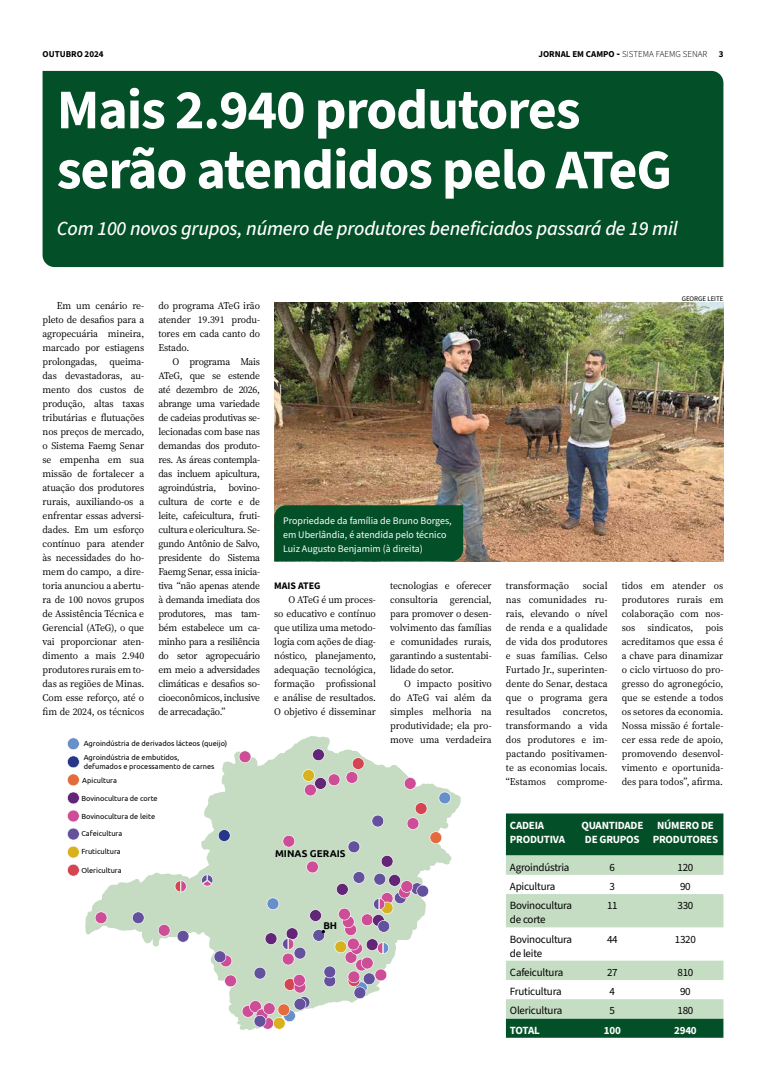
<style>
.page{position:relative;width:766px;height:1078px;background:#fff}
.page>*{position:absolute;margin:0;border:0;box-sizing:border-box;transform-origin:0 0}
.t1{font:700 56px/60px "Source Sans 3";letter-spacing:-.02em;color:#fff}
.t2{font:italic 500 20px "Source Sans 3";letter-spacing:-.01em;color:#fff}
.t3{font:11px/14px "Source Sans 3";letter-spacing:-.02em;color:#000}
.t4{font:700 11px/14px "Source Sans 3";letter-spacing:-.02em;color:#fff;text-align:center}
.t5{font:10px/14px "Source Serif 436 pt";letter-spacing:-.01em;color:#000;text-align:justify}
.t6{font:10px/14px "Source Sans 3";color:#fff}
.t7{font:700 10px "Source Sans 3";color:#000}
.t8{font:700 9.9px "Ubuntu";color:#000}
.t9{font:300 9px "Source Sans 3";color:#000}
.t10{font:700 9px "Source Sans 3";color:#000}
.t11{font:7.4px/8.9px "Ubuntu";color:#000}
.t12{font:7px "Source Sans Pro";letter-spacing:-.01em;color:#000}
.s1{font-weight:700}
.s2{font-family:"Ubuntu";font-weight:700}
</style>
<div class="page">
<div style="left:43px;top:71px;width:680px;height:196px;background:#034f28"></div>
<img style="left:274px;top:302px;width:449px;height:259px">
<div style="left:274px;top:505px;width:189px;height:56px;background:#034f28"></div>
<svg style="left:85px;top:736px;width:375px;height:211px"></svg>
<svg style="left:95px;top:911px;width:12px;height:12px"></svg>
<svg style="left:158px;top:923px;width:12px;height:13px"></svg>
<svg style="left:177px;top:929px;width:12px;height:13px"></svg>
<svg style="left:132px;top:911px;width:12px;height:12px"></svg>
<svg style="left:175px;top:880px;width:11px;height:12px"></svg>
<svg style="left:67px;top:737px;width:13px;height:12px"></svg>
<svg style="left:67px;top:755px;width:13px;height:121px"></svg>
<svg style="left:201px;top:748px;width:250px;height:281px"></svg>
<svg style="left:506px;top:813px;width:217px;height:224px;fill:#034f28"></svg>
<div style="left:506px;top:855px;width:217px;height:19px;background:#c5ddc3"></div>
<svg style="left:506px;top:893px;width:217px;height:125px"></svg>
<p class="t10" style="left:43px;top:48px;width:63px">OUTUBRO 2024</p>
<p class="t9" style="left:538px;top:49px;width:170px"><span class="s1">JORNAL EM CAMPO</span> <span class="s2">-</span> SISTEMA FAEMG SENAR</p>
<p class="t10" style="left:718px;top:48px;width:6px">3</p>
<h1 class="t1" style="left:57px;top:79px;width:616px">Mais 2.940 produtores serão atendidos pelo ATeG</h1>
<h2 class="t2" style="left:57px;top:216px;width:622px">Com 100 novos grupos, número de produtores beneficiados passará de 19 mil</h2>
<p class="t5" style="left:43px;top:298px;width:103px;text-indent:14px">Em um cenário re&shy;pleto de desafios para a agropecuária mineira, marcado por estiagens prolongadas, queima&shy;das devastadoras, au&shy;mento dos custos de produção, altas taxas tributárias e flutuações nos preços de mercado, o Sistema Faemg Senar se empenha em sua missão de fortalecer a atuação dos produtores rurais, auxiliando-os a enfrentar essas adversi&shy;dades. Em um esforço contínuo para atender às necessidades do ho&shy;mem do campo, a dire&shy;toria anunciou a abertu&shy;ra de 100 novos grupos de Assistência Técnica e Gerencial (ATeG), o que vai proporcionar aten&shy;dimento a mais 2.940 produtores rurais em to&shy;das as regiões de Minas.<br>Com esse reforço, até o fim de 2024, os técnicos</p>
<p class="t5" style="left:158px;top:298px;width:103px">do programa ATeG irão atender 19.391 produ&shy;tores em cada canto do Estado.</p>
<p class="t5" style="left:158px;top:354px;width:103px;text-indent:14px">O programa Mais ATeG, que se estende até dezembro de 2026, abrange uma variedade de cadeias produtivas se&shy;lecionadas com base nas demandas dos produto&shy;res. As áreas contempla&shy;das incluem apicultura, agroindústria, bovino&shy;cultura de corte e de leite, cafeicultura, fruti&shy;cultura e olericultura. Se&shy;gundo Antônio de Salvo, presidente do Sistema Faemg Senar, essa inicia&shy;tiva “não apenas atende à demanda imediata dos produtores, mas tam&shy;bém estabelece um ca&shy;minho para a resiliência do setor agropecuário em meio a adversidades climáticas e desafios so&shy;cioeconômicos, inclusive de arrecadação.”</p>
<p class="t11" style="left:84px;top:738px;width:145px">Agroindústria de derivados lácteos (queijo)</p>
<p class="t11" style="left:82px;top:775px;width:36px">Apicultura</p>
<p class="t11" style="left:81px;top:793px;width:78px">Bovinocultura de corte</p>
<p class="t11" style="left:81px;top:811px;width:75px">Bovinocultura de leite</p>
<p class="t11" style="left:81px;top:829px;width:42px">Cafeicultura</p>
<p class="t11" style="left:81px;top:846px;width:41px">Fruticultura</p>
<p class="t11" style="left:81px;top:865px;width:42px">Olericultura</p>
<p class="t11" style="left:84px;top:753px;width:132px">Agroindústria de embutidos, defumados e processamento de carnes</p>
<p class="t12" style="left:681px;top:294px;width:43px">GEORGE LEITE</p>
<p class="t6" style="left:283px;top:513px;width:170px">Propriedade da família de Bruno Borges, em Uberlândia, é atendida pelo técnico<br>Luiz Augusto Benjamim (à direita)</p>
<p class="t7" style="left:274px;top:579px;width:48px">MAIS ATEG</p>
<p class="t5" style="left:274px;top:592px;width:103px;text-indent:14px">O ATeG é um proces&shy;so educativo e contínuo que utiliza uma metodo&shy;logia com ações de diag&shy;nóstico, planejamento, adequação tecnológica, formação profissional e análise de resultados.<br>O objetivo é disseminar</p>
<p class="t5" style="left:390px;top:578px;width:103px">tecnologias e oferecer consultoria gerencial, para promover o desen&shy;volvimento das famílias e comunidades rurais, garantindo a sustentabi&shy;lidade do setor.</p>
<p class="t5" style="left:390px;top:676px;width:103px;text-indent:14px">O impacto positivo do ATeG vai além da simples melhoria na produtividade; ela pro&shy;move uma verdadeira</p>
<p class="t8" style="left:275px;top:847px;width:72px">MINAS GERAIS</p>
<p class="t8" style="left:323px;top:919px;width:15px">BH</p>
<p class="t5" style="left:506px;top:578px;width:65px">transformação</p>
<p class="t5" style="left:506px;top:578px;width:103px;text-indent:77px">social nas comunidades ru&shy;rais, elevando o nível de renda e a qualidade de vida dos produtores e suas famílias. Celso Furtado Jr., superinten&shy;dente do Senar, destaca que o programa gera resultados concretos, transformando a vida dos produtores e im&shy;pactando positivamen&shy;te as economias locais. “Estamos comprome-</p>
<p class="t5" style="left:621px;top:578px;width:103px">tidos em atender os produtores rurais em colaboração com nos&shy;sos sindicatos, pois acreditamos que essa é a chave para dinamizar o ciclo virtuoso do pro&shy;gresso do agronegócio, que se estende a todos os setores da economia.<br>Nossa missão é fortale&shy;cer essa rede de apoio, promovendo desenvol&shy;vimento e oportunida&shy;des para todos”, afirma.</p>
<p class="t4" style="left:510px;top:817px;width:57px;text-align:left">CADEIA<br>PRODUTIVA</p>
<p class="t4" style="left:581px;top:817px;width:63px">QUANTIDADE<br>DE GRUPOS</p>
<p class="t4" style="left:652px;top:817px;width:67px">NÚMERO DE<br>PRODUTORES</p>
<p class="t3" style="left:510px;top:859px;width:61px">Agroindústria</p>
<p class="t3" style="left:609px;top:859px;width:7px">6</p>
<p class="t3" style="left:677px;top:859px;width:17px">120</p>
<p class="t3" style="left:510px;top:879px;width:47px">Apicultura</p>
<p class="t3" style="left:609px;top:879px;width:7px">3</p>
<p class="t3" style="left:680px;top:879px;width:12px">90</p>
<p class="t3" style="left:510px;top:898px;width:64px">Bovinocultura de corte</p>
<p class="t3" style="left:607px;top:898px;width:12px">11</p>
<p class="t3" style="left:677px;top:898px;width:17px">330</p>
<p class="t3" style="left:510px;top:931px;width:64px">Bovinocultura de leite</p>
<p class="t3" style="left:607px;top:931px;width:12px">44</p>
<p class="t3" style="left:674px;top:931px;width:23px">1320</p>
<p class="t3" style="left:510px;top:965px;width:55px">Cafeicultura</p>
<p class="t3" style="left:607px;top:965px;width:12px">27</p>
<p class="t3" style="left:677px;top:965px;width:17px">810</p>
<p class="t3" style="left:510px;top:984px;width:53px">Fruticultura</p>
<p class="t3" style="left:609px;top:984px;width:7px">4</p>
<p class="t3" style="left:680px;top:984px;width:12px">90</p>
<p class="t3" style="left:510px;top:1003px;width:54px">Olericultura</p>
<p class="t3" style="left:609px;top:1003px;width:7px">5</p>
<p class="t3" style="left:677px;top:1003px;width:17px">180</p>
<p class="t4" style="left:510px;top:1022px;width:31px">TOTAL</p>
<p class="t4" style="left:603px;top:1022px;width:18px">100</p>
<p class="t4" style="left:674px;top:1022px;width:24px">2940</p>
</div>
